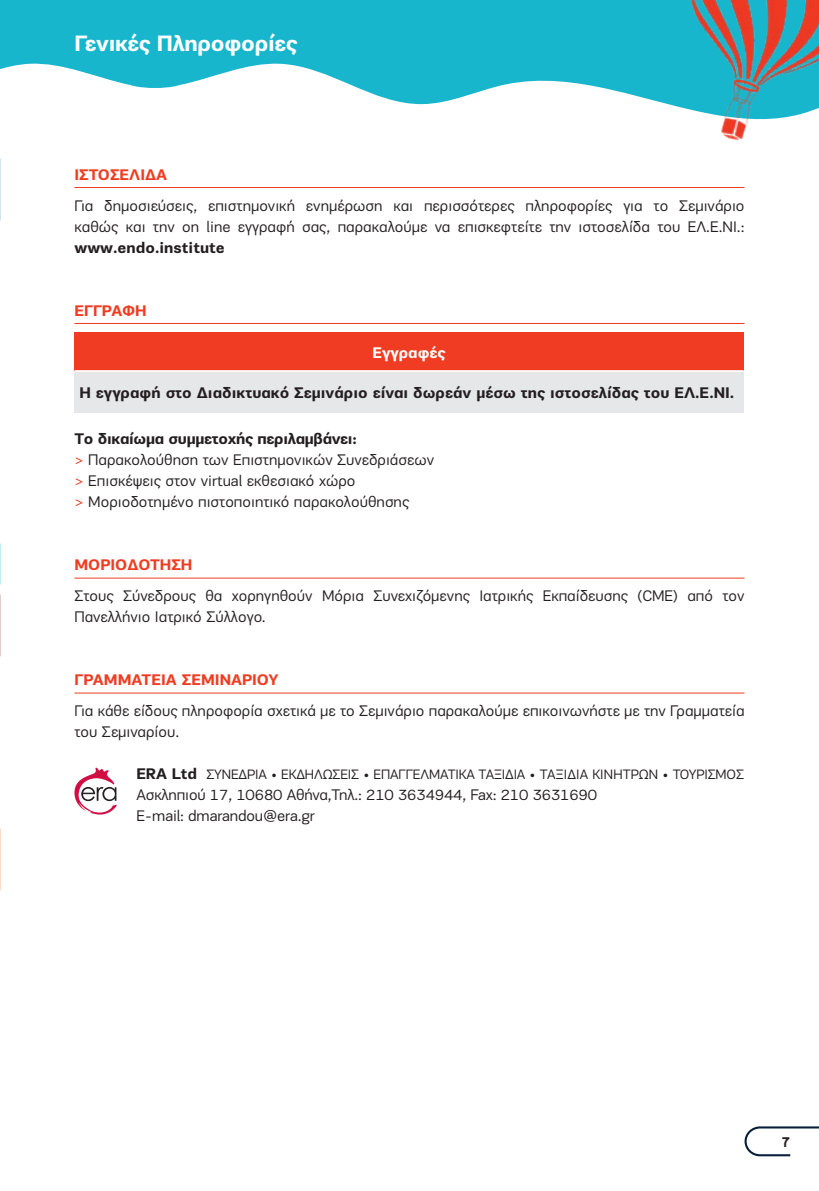
<style>
.page{position:relative;width:819px;height:1191px;background:#fff}
.page>*{position:absolute;margin:0;border:0;box-sizing:border-box;transform-origin:0 0}
.t1{font:700 22.75px "PF Encore Sans Pro";letter-spacing:-.015em;color:#fff}
.t2{font:700 17.5px "Kautiva Pro";color:#231f20}
.t3{font:15.75px/21px "PF Encore Sans Pro";color:#231f20}
.t4{font:700 15.75px "PF Encore Sans Pro";color:#231f20}
.t5{font:700 15.75px "PF Encore Sans Pro";color:#ef3c22}
.t6{font:700 15.75px "PF Encore Sans Pro";color:#fff}
.t7{font:14px "PF Encore Sans Pro";letter-spacing:-.01em;color:#231f20}
.s1{font-weight:700}
.s2{color:#ef3c22}
.s3{font-weight:700;font-size:15.75px}
</style>
<div class="page">
<hr style="left:74px;top:187px;width:670px;height:1px;background:#ef3c22">
<hr style="left:74px;top:323px;width:670px;height:1px;background:#ef3c22">
<hr style="left:74px;top:577px;width:670px;height:1px;background:#ef3c22">
<hr style="left:74px;top:692px;width:670px;height:1px;background:#ef3c22">
<div style="left:74px;top:332px;width:669px;height:39px;background:#ef3c22"></div>
<div style="left:74px;top:371px;width:669px;height:42px;background:#e6e7e9"></div>
<hr style="left:74px;top:370px;width:669px;height:2px;background:#fff">
<svg style="left:74px;top:767px;width:43px;height:48px"></svg>
<svg style="left:0;top:0;width:633px;height:105px;fill:#18b6cc"></svg>
<img style="left:633px;top:0;width:186px;height:140px">
<svg style="left:744px;top:1126px;width:75px;height:31px"></svg>
<h1 class="t1" style="left:74px;top:29px;width:224px">Γενικές Πληροφορίες</h1>
<p class="t5" style="left:74px;top:164px;width:94px">ΙΣΤΟΣΕΛΙΔΑ</p>
<p class="t3" style="left:74px;top:195px;width:671px">Για δημοσιεύσεις, επιστημονική ενημέρωση και περισσότερες πληροφορίες για το Σεμινάριο καθώς και την on line εγγραφή σας, παρακαλούμε να επισκεφτείτε την ιστοσελίδα του ΕΛ.Ε.ΝΙ.:</p>
<p class="t4" style="left:74px;top:237px;width:152px">www.endo.institute</p>
<p class="t5" style="left:74px;top:300px;width:74px">ΕΓΓΡΑΦΗ</p>
<p class="t6" style="left:372px;top:342px;width:75px">Εγγραφές</p>
<p class="t4" style="left:79px;top:382px;width:656px">H εγγραφή στο Διαδικτυακό Σεμινάριο είναι δωρεάν μέσω της ιστοσελίδας του ΕΛ.Ε.ΝΙ.</p>
<p class="t3" style="left:74px;top:428px;width:361px"><span class="s1">Το δικαίωμα συμμετοχής περιλαμβάνει:<br></span><span class="s2">&gt;</span> Παρακολούθηση των Επιστημονικών Συνεδριάσεων <span class="s2">&gt;</span> Επισκέψεις στον virtual εκθεσιακό χώρο<br><span class="s2">&gt;</span> Mοριοδοτημένο πιστοποιητικό παρακολούθησης</p>
<p class="t5" style="left:74px;top:555px;width:119px">ΜΟΡΙΟΔΟΤΗΣΗ</p>
<p class="t3" style="left:74px;top:585px;width:671px">Στους Σύνεδρους θα χορηγηθούν Μόρια Συνεχιζόμενης Ιατρικής Εκπαίδευσης (CME) από τον<br>Πανελλήνιο Ιατρικό Σύλλογο.</p>
<p class="t5" style="left:74px;top:670px;width:206px">ΓΡΑΜΜΑΤΕΙΑ ΣΕΜΙΝΑΡΙΟΥ</p>
<p class="t3" style="left:74px;top:700px;width:671px">Για κάθε είδους πληροφορία σχετικά με το Σεμινάριο παρακαλούμε επικοινωνήστε με την Γραμματεία του Σεμιναρίου.</p>
<p class="t7" style="left:136px;top:766px;width:609px"><span class="s3">ERA Ltd</span> ΣΥΝΕΔΡΙΑ • ΕΚΔΗΛΩΣΕΙΣ • ΕΠΑΓΓΕΛΜΑΤΙΚΑ ΤΑΞΙΔΙΑ • ΤΑΞΊΔΙΑ ΚΙΝΉΤΡΩΝ • ΤΟΥΡΙΣΜΟΣ</p>
<p class="t3" style="left:136px;top:784px;width:462px">Ασκληπιού 17, 10680 Αθήνα,Τηλ.: 210 3634944, Fax: 210 3631690<br>E-mail: dmarandou@era.gr</p>
<p class="t2" style="left:782px;top:1131px;width:8px">7</p>
</div>
